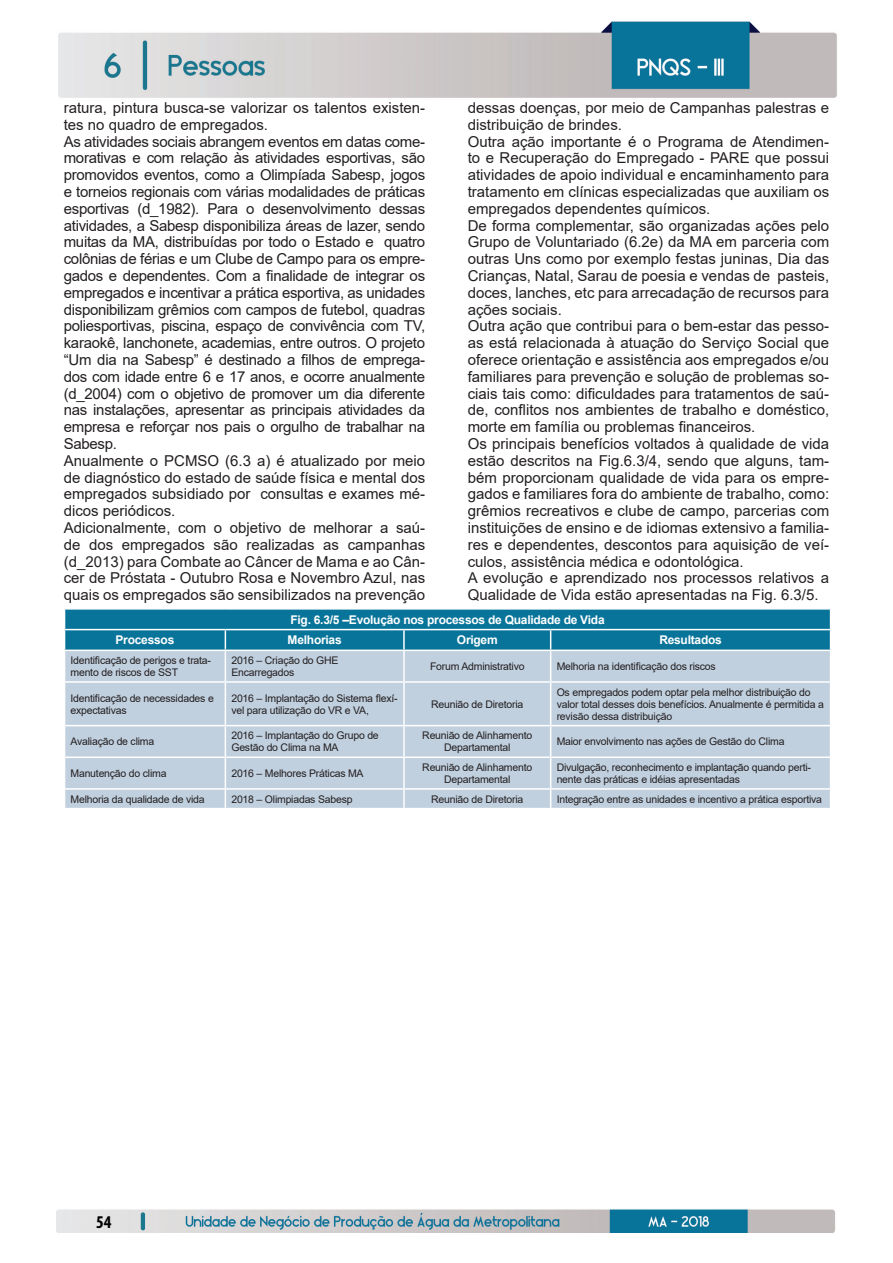
<style>
.page{position:relative;width:893px;height:1263px;background:#fff}
.page>*{position:absolute;margin:0;border:0;box-sizing:border-box;transform-origin:0 0}
.t1{font:700 condensed 18px "Myriad Pro";color:#000}
.corpo_texto{font:15px/16.8px "Arial";color:#231f20;text-align:justify}
.subtítulo_parágrafo{font:15px/16.8px "Arial";color:#231f20}
.titulo_tabela_8{font:700 12px "Arial";letter-spacing:-.02em;color:#fff}
.tabela_7{font:10.5px/12px "Arial";letter-spacing:-.02em;color:#231f20}
</style>
<div class="page">
<img style="left:57px;top:1209px;width:778px;height:23px">
<img style="left:58px;top:21px;width:779px;height:77px">
<div style="left:65px;top:651px;width:765px;height:157px;background:#c1d0df"></div>
<svg style="left:64px;top:609px;width:767px;height:41px;background:#187da0"></svg>
<hr style="left:225px;top:651px;width:1px;height:30px;background:#fff">
<hr style="left:403px;top:651px;width:2px;height:30px;background:#fff">
<hr style="left:550px;top:651px;width:1px;height:30px;background:#fff">
<hr style="left:64px;top:681px;width:161px;height:2px;background:#fff">
<hr style="left:225px;top:681px;width:179px;height:2px;background:#fff">
<hr style="left:225px;top:683px;width:1px;height:42px;background:#fff">
<hr style="left:404px;top:681px;width:147px;height:2px;background:#fff">
<hr style="left:403px;top:683px;width:2px;height:42px;background:#fff">
<hr style="left:551px;top:681px;width:280px;height:2px;background:#fff">
<hr style="left:550px;top:683px;width:1px;height:42px;background:#fff">
<hr style="left:64px;top:725px;width:161px;height:1px;background:#fff">
<hr style="left:225px;top:725px;width:179px;height:1px;background:#fff">
<hr style="left:225px;top:726px;width:1px;height:30px;background:#fff">
<hr style="left:404px;top:725px;width:147px;height:1px;background:#fff">
<hr style="left:403px;top:726px;width:2px;height:30px;background:#fff">
<hr style="left:551px;top:725px;width:280px;height:1px;background:#fff">
<hr style="left:550px;top:726px;width:1px;height:30px;background:#fff">
<hr style="left:64px;top:756px;width:161px;height:2px;background:#fff">
<hr style="left:225px;top:756px;width:179px;height:2px;background:#fff">
<hr style="left:225px;top:758px;width:1px;height:30px;background:#fff">
<hr style="left:404px;top:756px;width:147px;height:2px;background:#fff">
<hr style="left:403px;top:758px;width:2px;height:30px;background:#fff">
<hr style="left:551px;top:756px;width:280px;height:2px;background:#fff">
<hr style="left:550px;top:758px;width:1px;height:30px;background:#fff">
<hr style="left:64px;top:788px;width:161px;height:2px;background:#fff">
<hr style="left:225px;top:788px;width:179px;height:2px;background:#fff">
<svg style="left:225px;top:790px;width:1px;height:18px"></svg>
<hr style="left:404px;top:788px;width:147px;height:2px;background:#fff">
<svg style="left:403px;top:790px;width:2px;height:18px"></svg>
<hr style="left:551px;top:788px;width:280px;height:2px;background:#fff">
<svg style="left:550px;top:790px;width:1px;height:18px"></svg>
<p class="corpo_texto" style="left:468px;top:99px;width:363px">dessas doenças, por meio de Campanhas palestras e distribuição de brindes.</p>
<p class="corpo_texto" style="left:468px;top:133px;width:363px">Outra ação importante é o Programa de Atendimen&shy;to e Recuperação do Empregado - PARE que possui atividades de apoio individual e encaminhamento para tratamento em clínicas especializadas que auxiliam os empregados dependentes químicos.</p>
<p class="corpo_texto" style="left:468px;top:217px;width:363px">De forma complementar, são organizadas ações pelo Grupo de Voluntariado (6.2e) da MA em parceria com outras Uns como por exemplo festas juninas, Dia das Crianças, Natal, Sarau de poesia e vendas de pasteis, doces, lanches, etc para arrecadação de recursos para ações sociais.</p>
<p class="corpo_texto" style="left:468px;top:318px;width:363px">Outra ação que contribui para o bem-estar das pesso&shy;as está relacionada à atuação do Serviço Social que oferece orientação e assistência aos empregados e/ou familiares para prevenção e solução de problemas so&shy;ciais tais como: dificuldades para tratamentos de saú&shy;de, conflitos nos ambientes de trabalho e doméstico, morte em família ou problemas financeiros.</p>
<p class="corpo_texto" style="left:468px;top:435px;width:363px">Os principais benefícios voltados à qualidade de vida estão descritos na Fig.6.3/4, sendo que alguns, tam&shy;bém proporcionam qualidade de vida para os empre&shy;gados e familiares fora do ambiente de trabalho, como: grêmios recreativos e clube de campo, parcerias com instituições de ensino e de idiomas extensivo a familia&shy;res e dependentes, descontos para aquisição de veí&shy;culos, assistência médica e odontológica.</p>
<p class="corpo_texto" style="left:468px;top:570px;width:363px">A evolução e aprendizado nos processos relativos a<br>Qualidade de Vida estão apresentadas na Fig. 6.3/5.</p>
<p class="titulo_tabela_8" style="left:290px;top:611px;width:316px">Fig. 6.3/5 –Evolução nos processos de Qualidade de Vida</p>
<p class="subtítulo_parágrafo" style="left:64px;top:99px;width:363px">ratura, pintura busca-se valorizar os talentos existen&shy;tes no quadro de empregados.</p>
<p class="corpo_texto" style="left:64px;top:133px;width:363px">As atividades sociais abrangem eventos em datas come&shy;morativas e com relação às atividades esportivas, são promovidos eventos, como a Olimpíada Sabesp, jogos e torneios regionais com várias modalidades de práticas esportivas (d_1982). Para o desenvolvimento dessas atividades, a Sabesp disponibiliza áreas de lazer, sendo muitas da MA, distribuídas por todo o Estado e quatro colônias de férias e um Clube de Campo para os empre&shy;gados e dependentes. Com a finalidade de integrar os empregados e incentivar a prática esportiva, as unidades</p>
<p class="corpo_texto" style="left:64px;top:301px;width:363px">disponibilizam grêmios com campos de futebol, quadras poliesportivas, piscina, espaço de convivência com TV, karaokê, lanchonete, academias, entre outros. O projeto “Um dia na Sabesp” é destinado a filhos de emprega&shy;dos com idade entre 6 e 17 anos, e ocorre anualmente (d_2004) com o objetivo de promover um dia diferente nas instalações, apresentar as principais atividades da empresa e reforçar nos pais o orgulho de trabalhar na Sabesp.</p>
<p class="corpo_texto" style="left:64px;top:452px;width:363px">Anualmente o PCMSO (6.3 a) é atualizado por meio de diagnóstico do estado de saúde física e mental dos empregados subsidiado por consultas e exames mé&shy;dicos periódicos.</p>
<p class="corpo_texto" style="left:64px;top:519px;width:363px">Adicionalmente, com o objetivo de melhorar a saú&shy;de dos empregados são realizadas as campanhas (d_2013) para Combate ao Câncer de Mama e ao Cân&shy;cer de Próstata - Outubro Rosa e Novembro Azul, nas quais os empregados são sensibilizados na prevenção</p>
<p class="titulo_tabela_8" style="left:116px;top:632px;width:60px">Processos</p>
<p class="titulo_tabela_8" style="left:288px;top:632px;width:56px">Melhorias</p>
<p class="titulo_tabela_8" style="left:457px;top:632px;width:42px">Origem</p>
<p class="titulo_tabela_8" style="left:659px;top:632px;width:64px">Resultados</p>
<p class="tabela_7" style="left:71px;top:654px;width:142px">Identificação de perigos e trata&shy;mento de riscos de SST</p>
<p class="tabela_7" style="left:231px;top:654px;width:109px">2016 – Criação do GHE</p>
<p class="tabela_7" style="left:430px;top:660px;width:96px">Forum Administrativo</p>
<p class="tabela_7" style="left:557px;top:660px;width:161px">Melhoria na identificação dos riscos</p>
<p class="tabela_7" style="left:231px;top:666px;width:65px">Encarregados</p>
<p class="tabela_7" style="left:71px;top:692px;width:145px">Identificação de necessidades e expectativas</p>
<p class="tabela_7" style="left:231px;top:692px;width:168px">2016 – Implantação do Sistema flexí&shy;vel para utilização do VR e VA,</p>
<p class="tabela_7" style="left:431px;top:698px;width:94px">Reunião de Diretoria</p>
<p class="tabela_7" style="left:557px;top:686px;width:269px">Os empregados podem optar pela melhor distribuição do valor total desses dois benefícios. Anualmente é permitida a revisão dessa distribuição</p>
<p class="tabela_7" style="left:71px;top:735px;width:85px">Avaliação de clima</p>
<p class="tabela_7" style="left:231px;top:729px;width:149px">2016 – Implantação do Grupo de<br>Gestão do Clima na MA</p>
<p class="tabela_7" style="left:422px;top:729px;width:111px;text-align:center">Reunião de Alinhamento<br>Departamental</p>
<p class="tabela_7" style="left:557px;top:735px;width:229px">Maior envolvimento nas ações de Gestão do Clima</p>
<p class="tabela_7" style="left:71px;top:767px;width:98px">Manutenção do clima</p>
<p class="tabela_7" style="left:231px;top:767px;width:134px">2016 – Melhores Práticas MA</p>
<p class="tabela_7" style="left:422px;top:761px;width:111px;text-align:center">Reunião de Alinhamento<br>Departamental</p>
<p class="tabela_7" style="left:557px;top:761px;width:256px">Divulgação, reconhecimento e implantação quando perti&shy;nente das práticas e idéias apresentadas</p>
<p class="tabela_7" style="left:71px;top:793px;width:136px">Melhoria da qualidade de vida</p>
<p class="tabela_7" style="left:231px;top:793px;width:123px">2018 – Olimpiadas Sabesp</p>
<p class="tabela_7" style="left:431px;top:793px;width:94px">Reunião de Diretoria</p>
<p class="tabela_7" style="left:557px;top:793px;width:267px">Integração entre as unidades e incentivo a prática esportiva</p>
<p class="t1" style="left:96px;top:1210px;width:17px">54</p>
</div>
